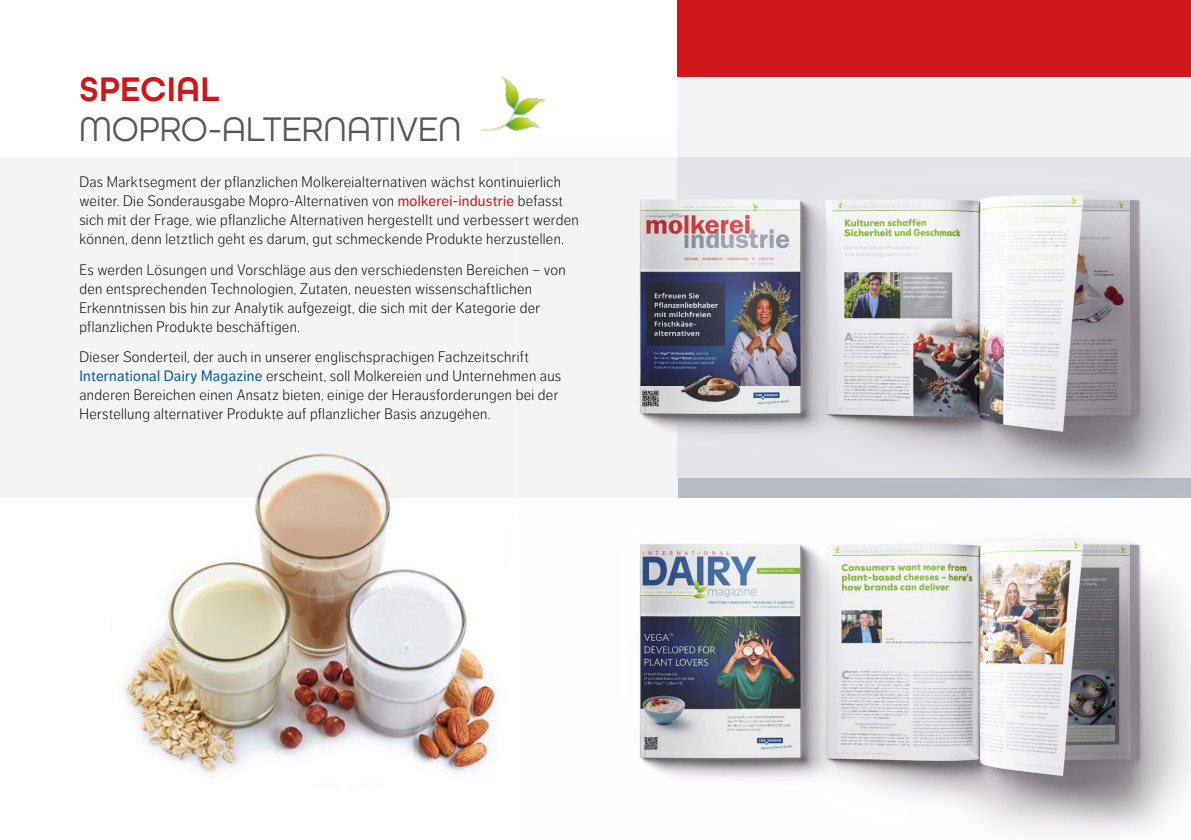
<style>
.page{position:relative;width:1191px;height:840px;background:#fff}
.page>*{position:absolute;margin:0;border:0;box-sizing:border-box;transform-origin:0 0}
.t1{font:36px "All Round Gothic";letter-spacing:-.005em;color:#575756;scale:.96 1}
.t2{font:600 36px "All Round Gothic";letter-spacing:.01em;color:#cd1719;scale:.96 1}
.t3{font:300 15px/19px "Dagny Pro";letter-spacing:.02em;color:#000}
.s1{font-weight:400;color:#cd1719}
.s2{font-weight:400;color:#005b94}
</style>
<div class="page">
<div style="left:677px;top:0;width:514px;height:77px;background:#cd1719"></div>
<div style="left:0;top:157px;width:677px;height:340px;background:#f3f4f5"></div>
<div style="left:677px;top:77px;width:514px;height:400px;background:#f3f4f5"></div>
<img style="left:110px;top:453px;width:398px;height:321px">
<img style="left:259px;top:470px;width:128px;height:98px">
<img style="left:480px;top:76px;width:66px;height:56px">
<img style="left:519px;top:157px;width:672px;height:341px">
<img style="left:639px;top:539px;width:552px;height:295px">
<h1 class="t2" style="left:79px;top:67px;width:148px">SPECIAL</h1>
<h1 class="t1" style="left:79px;top:107px;width:399px">MOPRO-ALTERNATIVEN</h1>
<p class="t3" style="left:79px;top:172px;width:501px">Das Marktsegment der pflanzlichen Molkereialternativen wächst kontinuierlich weiter. Die Sonderausgabe Mopro-Alternativen von <span class="s1">molkerei-industrie</span> befasst sich mit der Frage, wie pflanzliche Alternativen hergestellt und verbessert werden können, denn letztlich geht es darum, gut schmeckende Produkte herzustellen.</p>
<p class="t3" style="left:79px;top:260px;width:488px">Es werden Lösungen und Vorschläge aus den verschiedensten Bereichen – von den entsprechenden Technologien, Zutaten, neuesten wissenschaftlichen Erkenntnissen bis hin zur Analytik aufgezeigt, die sich mit der Kategorie der pflanzlichen Produkte beschäftigen.</p>
<p class="t3" style="left:79px;top:347px;width:483px">Dieser Sonderteil, der auch in unserer englischsprachigen Fachzeitschrift <span class="s2">International Dairy Magazine</span> erscheint, soll Molkereien und Unternehmen aus anderen Bereichen einen Ansatz bieten, einige der Herausforderungen bei der Herstellung alternativer Produkte auf pflanzlicher Basis anzugehen.</p>
</div>
